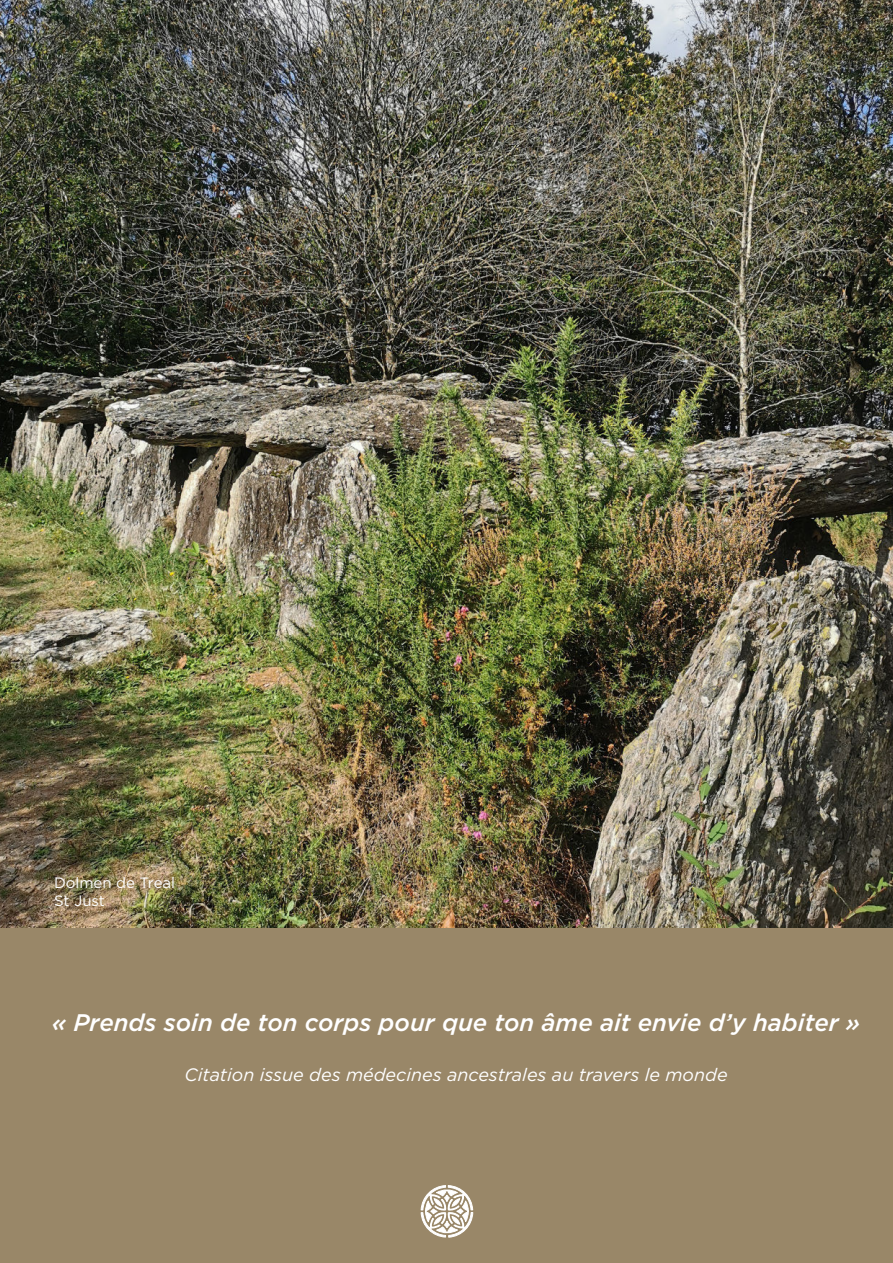
<style>
.page{position:relative;width:893px;height:1263px;background:#fff}
.page>*{position:absolute;margin:0;border:0;box-sizing:border-box;transform-origin:0 0}
.t1{font:italic 500 24px "Gotham";color:#fff}
.t2{font:italic 18px "Gotham";color:#fff}
.t3{font:15px/18px "Gotham";color:#fff}
</style>
<div class="page">
<div style="left:0;top:927px;width:893px;height:336px;background:#998768"></div>
<img style="left:0;top:0;width:893px;height:927px">
<svg style="left:420px;top:1185px;width:54px;height:53px"></svg>
<p class="t3" style="left:54px;top:874px;width:123px">Dolmen de Treal<br>St Just</p>
<p class="t1" style="left:52px;top:1012px;width:810px">« Prends soin de ton corps pour que ton âme ait envie d’y habiter »</p>
<p class="t2" style="left:184px;top:1066px;width:545px">Citation issue des médecines ancestrales au travers le monde</p>
</div>
